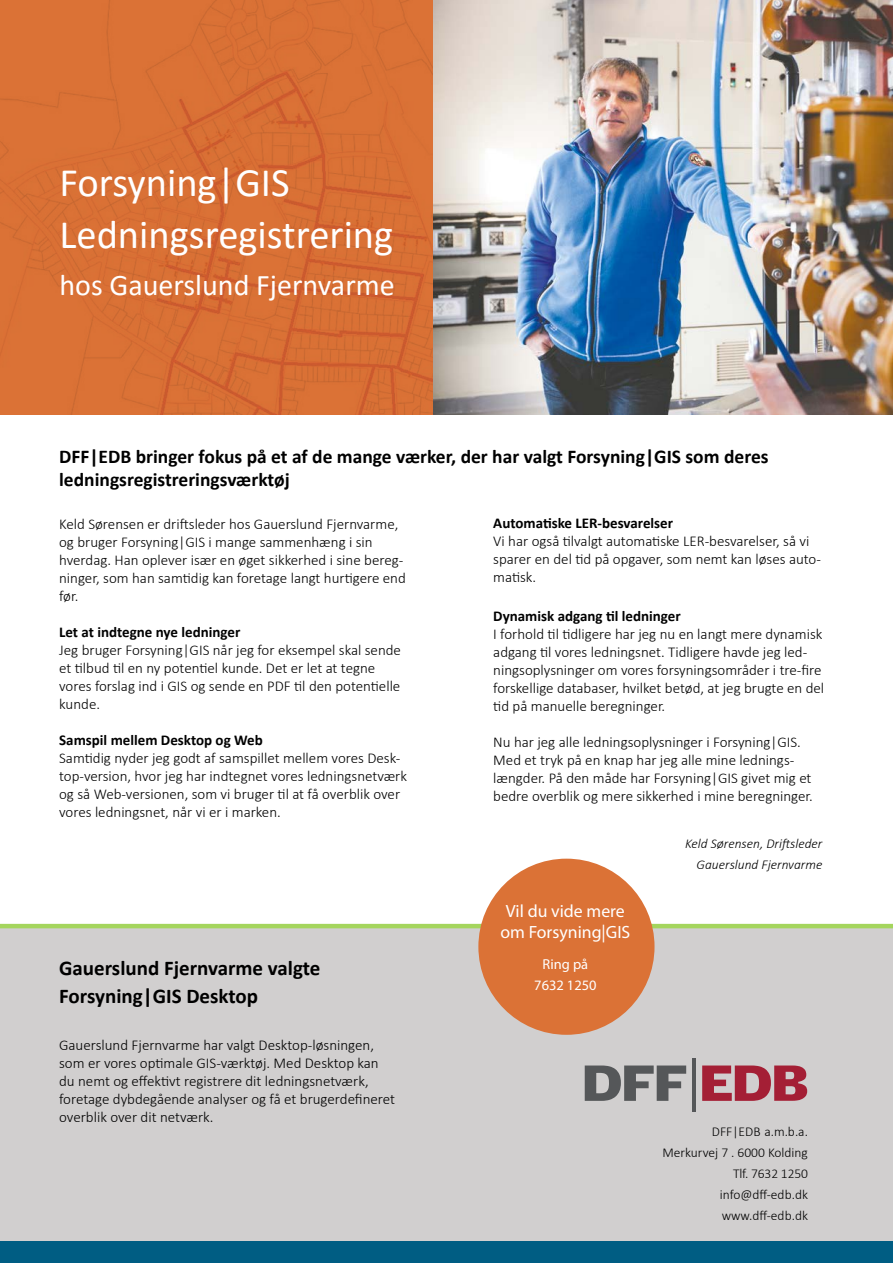
<style>
.page{position:relative;width:893px;height:1263px;background:#fff}
.page>*{position:absolute;margin:0;border:0;box-sizing:border-box;transform-origin:0 0}
.t1{font:40.5px/52.5px "Calibri";color:#fff}
.t2{font:30px "Calibri";color:#fff}
.t3{font:700 21px/28.5px "Calibri";color:#000}
.t4{font:700 19.5px/23.4px "Calibri";color:#000}
.t5{font:17.7px/21px "Myriad Pro";color:#fff;text-align:center}
.t6{font:300 15px/18px "Calibri";color:#000}
.t7{font:700 15px "Calibri";color:#000}
.t8{font:14.4px/21.1px "Myriad Pro";color:#fff;text-align:center}
.t9{font:300 13.5px/21px "Calibri";color:#000;text-align:right}
.t10{font:italic 300 13.5px/21px "Calibri";color:#000;text-align:right}
</style>
<div class="page">
<div style="left:0;top:928px;width:893px;height:335px;background:#d1cfcf"></div>
<svg style="left:585px;top:1065px;width:101px;height:36px"></svg>
<hr style="left:692px;top:1058px;width:4px;height:53px;background:#555759">
<svg style="left:702px;top:1065px;width:105px;height:36px"></svg>
<hr style="left:0;top:924px;width:893px;height:4px;background:#a4d55d">
<div style="left:0;top:1241px;width:893px;height:22px;background:#005d83"></div>
<div style="left:478px;top:859px;width:176px;height:176px;background:#db7236;border-radius:50%"></div>
<div style="left:0;top:0;width:434px;height:415px;background:#db7236"></div>
<img style="left:434px;top:0;width:459px;height:415px">
<h1 class="t1" style="left:60px;top:155px;width:335px">Forsyning|GIS<br>Ledningsregistrering</h1>
<h2 class="t2" style="left:60px;top:264px;width:337px">hos Gauerslund Fjernvarme</h2>
<h3 class="t4" style="left:59px;top:444px;width:711px">DFF|EDB bringer fokus på et af de mange værker, der har valgt Forsyning|GIS som deres ledningsregistreringsværktøj</h3>
<p class="t6" style="left:59px;top:514px;width:348px">Keld Sørensen er driftsleder hos Gauerslund Fjernvarme, og bruger Forsyning|GIS i mange sammenhæng i sin hverdag. Han oplever især en øget sikkerhed i sine bereg&shy;ninger, som han samtidig kan foretage langt hurtigere end før.</p>
<p class="t7" style="left:59px;top:621px;width:183px">Let at indtegne nye ledninger</p>
<p class="t6" style="left:59px;top:640px;width:343px">Jeg bruger Forsyning|GIS når jeg for eksempel skal sende et tilbud til en ny potentiel kunde. Det er let at tegne vores forslag ind i GIS og sende en PDF til den potentielle kunde.</p>
<p class="t7" style="left:59px;top:729px;width:205px">Samspil mellem Desktop og Web</p>
<p class="t6" style="left:59px;top:748px;width:349px">Samtidig nyder jeg godt af samspillet mellem vores Desk&shy;top-version, hvor jeg har indtegnet vores ledningsnetværk og så Web-versionen, som vi bruger til at få overblik over vores ledningsnet, når vi er i marken.</p>
<h3 class="t3" style="left:59px;top:953px;width:263px">Gauerslund Fjernvarme valgte<br>Forsyning|GIS Desktop</h3>
<p class="t6" style="left:59px;top:1035px;width:337px">Gauerslund Fjernvarme har valgt Desktop-løsningen, som er vores optimale GIS-værktøj. Med Desktop kan du nemt og effektivt registrere dit ledningsnetværk, foretage dybdegående analyser og få et brugerdefineret overblik over dit netværk.</p>
<p class="t7" style="left:493px;top:512px;width:181px">Automatiske LER-besvarelser</p>
<p class="t6" style="left:493px;top:532px;width:329px">Vi har også tilvalgt automatiske LER-besvarelser, så vi sparer en del tid på opgaver, som nemt kan løses auto&shy;matisk.</p>
<p class="t7" style="left:493px;top:605px;width:189px">Dynamisk adgang til ledninger</p>
<p class="t6" style="left:493px;top:625px;width:332px">I forhold til tidligere har jeg nu en langt mere dynamisk adgang til vores ledningsnet. Tidligere havde jeg led&shy;ningsoplysninger om vores forsyningsområder i tre-fire forskellige databaser, hvilket betød, at jeg brugte en del tid på manuelle beregninger.</p>
<p class="t6" style="left:493px;top:733px;width:321px">Nu har jeg alle ledningsoplysninger i Forsyning|GIS.<br>Med et tryk på en knap har jeg alle mine lednings&shy;længder. På den måde har Forsyning|GIS givet mig et bedre overblik og mere sikkerhed i mine beregninger.</p>
<p class="t5" style="left:500px;top:900px;width:131px">Vil du vide mere om Forsyning|GIS</p>
<p class="t8" style="left:534px;top:953px;width:64px">Ring på<br>7632 1250</p>
<p class="t10" style="left:685px;top:833px;width:139px">Keld Sørensen, Driftsleder<br>Gauerslund Fjernvarme</p>
<p class="t9" style="left:662px;top:1121px;width:147px">DFF|EDB a.m.b.a.<br>Merkurvej 7 . 6000 Kolding<br>Tlf. 7632 1250 info@dff-edb.dk www.dff-edb.dk</p>
</div>
